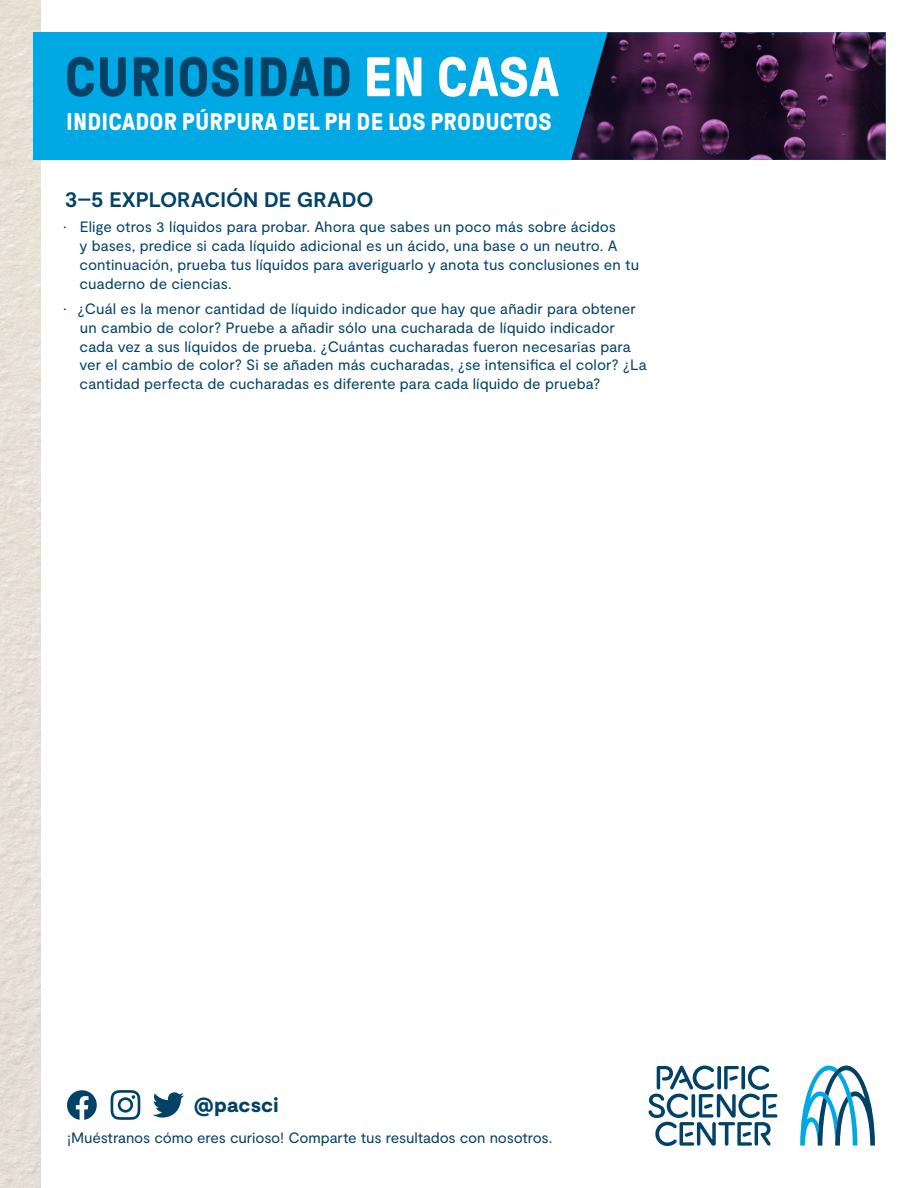
<style>
.page{position:relative;width:918px;height:1188px;background:#fff}
.page>*{position:absolute;margin:0;border:0;box-sizing:border-box;transform-origin:0 0}
.t1{font:700 55.5px "GT Pressura";letter-spacing:.01em;color:#024266}
.t2{font:700 24px "GT Pressura";letter-spacing:.01em;color:#fff}
.Heading1{font:700 21px "Moderat";color:#024266}
.t3{font:900 20.4px "Moderat";letter-spacing:.01em;color:#024266}
.t4{font:15px/18.8px "Moderat";letter-spacing:.005em;color:#024266}
.s1{color:#fff}
</style>
<div class="page">
<img style="left:0;top:0;width:40px;height:1188px">
<div style="left:33px;top:32px;width:853px;height:128px;background:#00a8e4"></div>
<img style="left:571px;top:32px;width:315px;height:128px">
<svg style="left:800px;top:1066px;width:75px;height:80px"></svg>
<svg style="left:648px;top:1065px;width:129px;height:81px"></svg>
<svg style="left:153px;top:1092px;width:31px;height:26px"></svg>
<svg style="left:111px;top:1090px;width:29px;height:30px"></svg>
<svg style="left:67px;top:1090px;width:30px;height:30px"></svg>
<p class="t1" style="left:65px;top:47px;width:496px">CURIOSIDAD <span class="s1">EN CASA</span></p>
<p class="t2" style="left:66px;top:109px;width:487px">INDICADOR PÚRPURA DEL PH DE LOS PRODUCTOS</p>
<p class="Heading1" style="left:65px;top:187px;width:310px">3–5 EXPLORACIÓN DE GRADO</p>
<p class="t4" style="left:80px;top:218px;width:561px;text-indent:-16px">• Elige otros 3 líquidos para probar. Ahora que sabes un poco más sobre ácidos<br>y bases, predice si cada líquido adicional es un ácido, una base o un neutro. A continuación, prueba tus líquidos para averiguarlo y anota tus conclusiones en tu cuaderno de ciencias.</p>
<p class="t4" style="left:80px;top:300px;width:569px;text-indent:-16px">• ¿Cuál es la menor cantidad de líquido indicador que hay que añadir para obtener un cambio de color? Pruebe a añadir sólo una cucharada de líquido indicador cada vez a sus líquidos de prueba. ¿Cuántas cucharadas fueron necesarias para ver el cambio de color? Si se añaden más cucharadas, ¿se intensifica el color? ¿La cantidad perfecta de cucharadas es diferente para cada líquido de prueba?</p>
<h3 class="t3" style="left:194px;top:1093px;width:86px">@pacsci</h3>
<p class="t4" style="left:67px;top:1129px;width:487px">¡Muéstranos cómo eres curioso! Comparte tus resultados con nosotros.</p>
</div>
